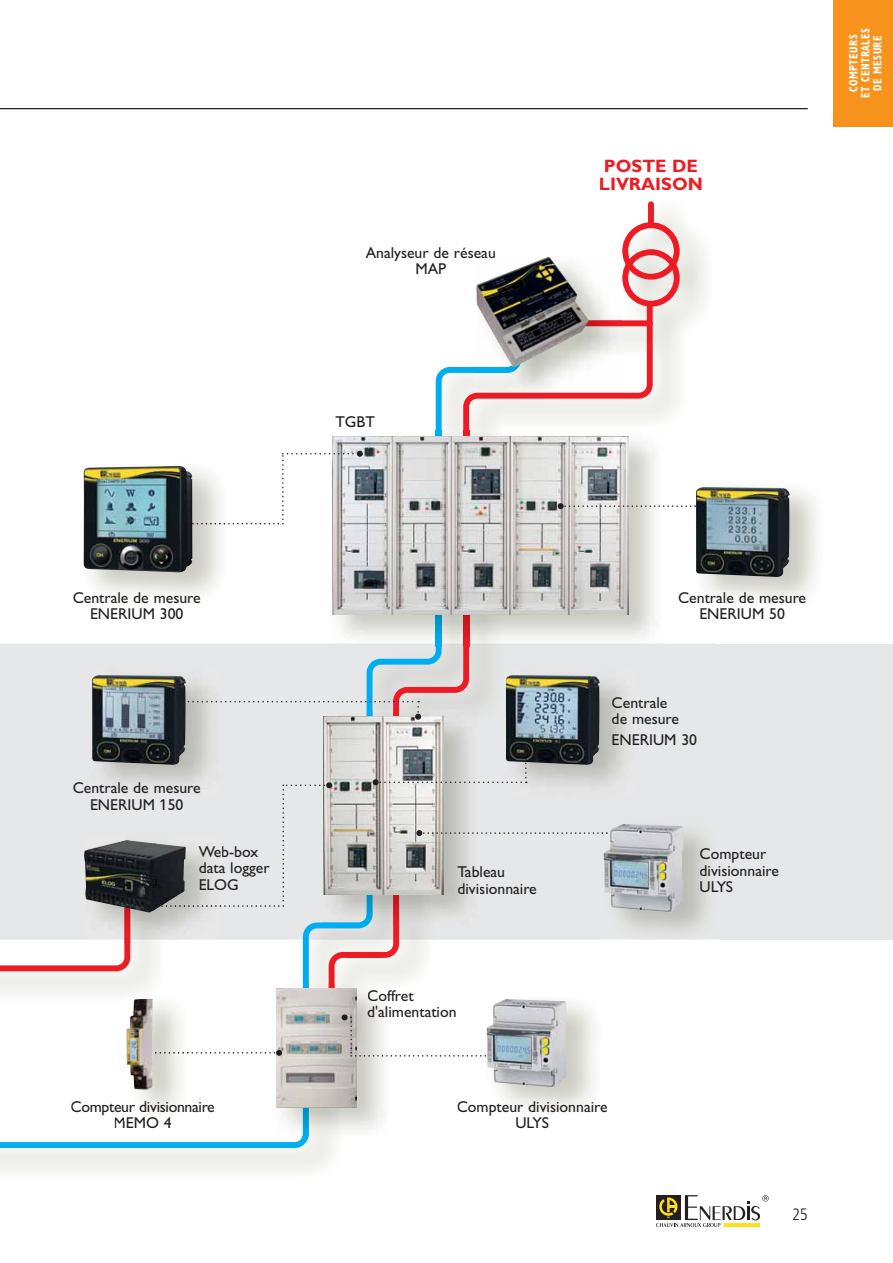
<style>
.page{position:relative;width:893px;height:1263px;background:#fff}
.page>*{position:absolute;margin:0;border:0;box-sizing:border-box;transform-origin:0 0}
.t1{font:700 18px/17.5px "Gill Sans CA";color:#ed1c24}
.t2{font:300 condensed 16.5px "Frutiger";color:#231f20}
.t3{font:15.75px/16.5px "Gill Sans CA";color:#231f20}
.t4{font:15.75px/16.5px "Gill Sans CA";letter-spacing:-.02em;color:#231f20;text-align:center}
.t5{font:700 condensed 12px/12px "Gill Sans";letter-spacing:.04em;color:#fff;text-align:center;scale:.9 1}
.s1{color:#231f1f}
.s2{color:#231f1e}
.s3{color:#221f1d}
.s4{color:#221f1e}
</style>
<div class="page">
<svg style="left:656px;top:1195px;width:113px;height:32px"></svg>
<div style="left:0;top:644px;width:893px;height:296px;background:#e6e7e8"></div>
<hr style="left:0;top:108px;width:808px;height:1px;background:#231f20">
<svg style="left:0;top:524px;width:393px;height:624px"></svg>
<svg style="left:393px;top:307px;width:260px;height:404px"></svg>
<svg style="left:0;top:880px;width:130px;height:91px"></svg>
<div style="left:648px;top:201px;width:6px;height:27px;background:#ed1c24;border-radius:3px"></div>
<img style="left:71px;top:1101px;width:143px;height:14px">
<img style="left:115px;top:1117px;width:56px;height:11px">
<img style="left:73px;top:782px;width:17px;height:11px">
<img style="left:91px;top:799px;width:46px;height:11px">
<img style="left:635px;top:697px;width:18px;height:11px">
<img style="left:504px;top:669px;width:131px;height:71px">
<img style="left:506px;top:675px;width:93px;height:65px">
<img style="left:475px;top:256px;width:148px;height:141px">
<img style="left:475px;top:313px;width:46px;height:60px">
<img style="left:588px;top:320px;width:35px;height:6px">
<svg style="left:622px;top:222px;width:58px;height:85px"></svg>
<img style="left:475px;top:256px;width:20px;height:5px">
<img style="left:476px;top:257px;width:112px;height:110px">
<img style="left:331px;top:431px;width:333px;height:215px">
<img style="left:436px;top:431px;width:6px;height:215px">
<img style="left:463px;top:431px;width:6px;height:215px">
<img style="left:332px;top:437px;width:296px;height:178px">
<img style="left:82px;top:524px;width:146px;height:79px">
<svg style="left:174px;top:451px;width:189px;height:73px"></svg>
<img style="left:83px;top:466px;width:109px;height:106px">
<img style="left:90px;top:669px;width:131px;height:127px">
<img style="left:92px;top:675px;width:94px;height:90px">
<img style="left:274px;top:1057px;width:118px;height:82px">
<img style="left:301px;top:1107px;width:8px;height:32px">
<img style="left:276px;top:1057px;width:80px;height:50px">
<img style="left:421px;top:711px;width:48px;height:29px">
<img style="left:324px;top:717px;width:119px;height:23px">
<svg style="left:165px;top:701px;width:256px;height:19px"></svg>
<svg style="left:73px;top:592px;width:9px;height:11px"></svg>
<img style="left:82px;top:592px;width:118px;height:11px">
<img style="left:91px;top:608px;width:92px;height:11px">
<img style="left:125px;top:993px;width:64px;height:127px">
<img style="left:125px;top:1101px;width:64px;height:14px">
<img style="left:125px;top:1117px;width:46px;height:3px">
<img style="left:127px;top:999px;width:26px;height:91px">
<img style="left:83px;top:835px;width:54px;height:108px">
<img style="left:124px;top:913px;width:6px;height:30px">
<img style="left:84px;top:840px;width:53px;height:73px">
<img style="left:704px;top:490px;width:114px;height:103px">
<svg style="left:558px;top:503px;width:138px;height:6px"></svg>
<img style="left:696px;top:487px;width:93px;height:90px">
<img style="left:704px;top:592px;width:101px;height:8px">
<img style="left:643px;top:830px;width:72px;height:110px">
<img style="left:700px;top:849px;width:15px;height:14px">
<img style="left:700px;top:865px;width:15px;height:11px">
<img style="left:700px;top:882px;width:15px;height:11px">
<img style="left:643px;top:825px;width:40px;height:87px">
<svg style="left:137px;top:740px;width:506px;height:317px"></svg>
<img style="left:486px;top:999px;width:81px;height:89px">
<div style="left:833px;top:0;width:60px;height:126px;background:#f7931d"></div>
<p class="t3" style="left:366px;top:245px;width:132px;text-align:center">Analyseur de réseau<br>MAP</p>
<p class="t3" style="left:335px;top:415px;width:41px">TGBT</p>
<p class="t1" style="left:599px;top:159px;width:106px">POSTE DE<br>LIVRAISON</p>
<p class="t5" style="left:848px;top:98px;width:79px;rotate:-90deg">COMPTEURS<br>ET CENTRALES<br>DE MESURE</p>
<p class="t3" style="left:73px;top:591px;width:130px;text-align:center">Centra<span class="s1">le de mesure<br></span>ENERIUM 300</p>
<p class="t3" style="left:678px;top:591px;width:130px;text-align:center">Centra<span class="s1">le de mesure<br></span>ENERIUM 50</p>
<p class="t3" style="left:73px;top:781px;width:130px;text-align:center">Centra<span class="s1">le d</span>e <span class="s1">mesure<br></span>ENERIUM 150</p>
<p class="t3" style="left:199px;top:845px;width:72px">Web-box <span class="s2">da</span>ta logger<br><span class="s2">EL</span>OG</p>
<p class="t4" style="left:70px;top:1100px;width:146px">Compteur d<span class="s1">iv</span><span class="s2">is</span><span class="s1">io</span>nnaire<br>MEMO 4</p>
<p class="t3" style="left:612px;top:696px;width:69px"><span class="s2">Ce</span>ntrale <span class="s3">de</span> mesure</p>
<p class="t3" style="left:612px;top:733px;width:87px"><span class="s3">EN</span>ERIUM 30</p>
<p class="t3" style="left:457px;top:865px;width:81px"><span class="s4">Ta</span>bleau <span class="s4">di</span><span class="s1">vi</span>sionnaire</p>
<p class="t3" style="left:367px;top:989px;width:91px">Coffret <span class="s2">d'</span><span class="s1">al</span>imentation</p>
<p class="t3" style="left:457px;top:1100px;width:152px">Compteur <span class="s1">d</span><span class="s2">ivisio</span><span class="s1">nnai</span>re</p>
<p class="t3" style="left:515px;top:1116px;width:35px">ULYS</p>
<p class="t3" style="left:699px;top:847px;width:81px"><span class="s2">Co</span>mpteur <span class="s2">di</span>visionnaire<br><span class="s2">UL</span>YS</p>
<p class="t2" style="left:792px;top:1207px;width:17px">25</p>
</div>
